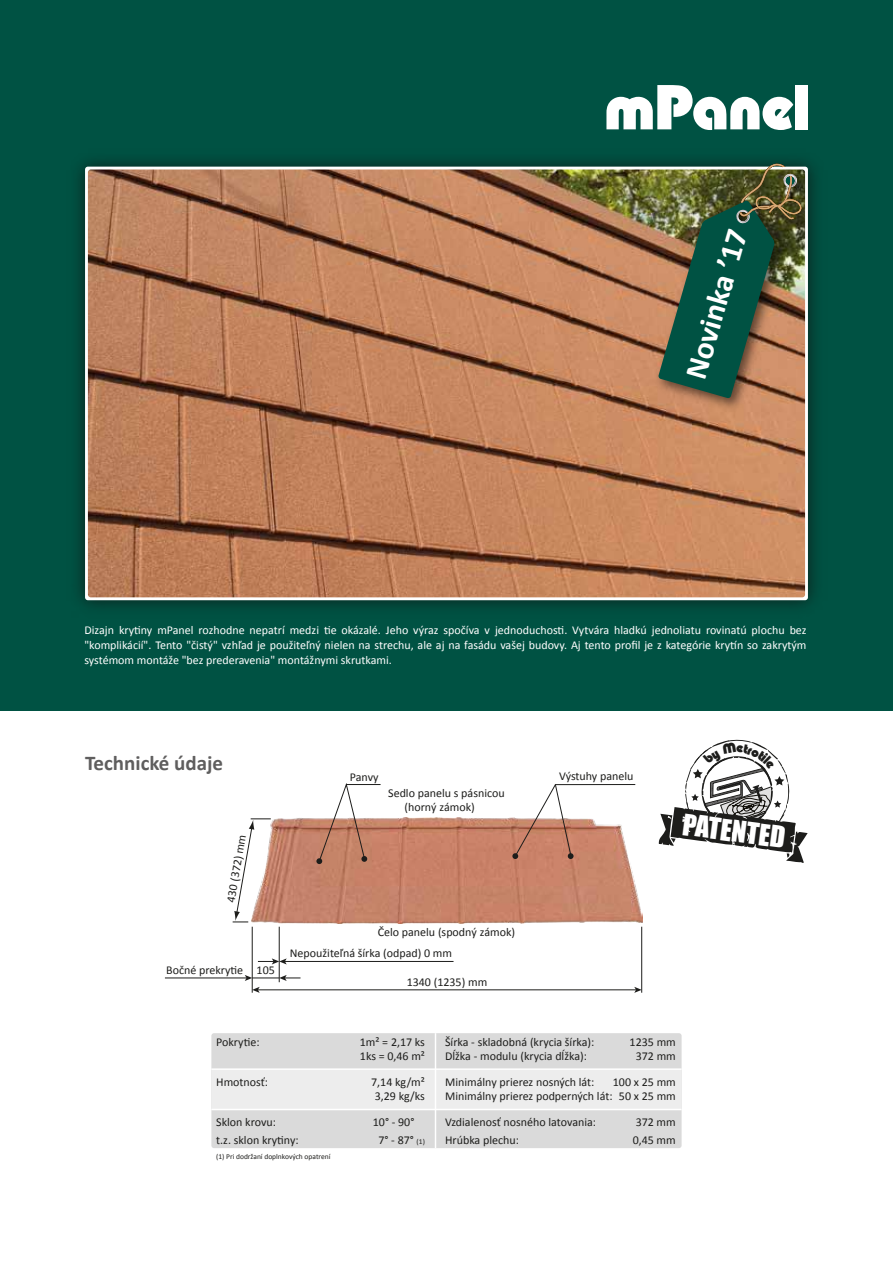
<style>
.page{position:relative;width:893px;height:1263px;background:#fff}
.page>*{position:absolute;margin:0;border:0;box-sizing:border-box;transform-origin:0 0}
.t1{font:700 31.5px "Calibri";color:#fff}
.t2{font:27.3px "Impact";color:#fff}
.t3{font:700 21px "Calibri";color:#5f5e5e}
.t4{font:12px/14.4px "Calibri";color:#1d1d1b}
.t5{font:12px/15px "Calibri";color:#fff;text-align:justify}
.t6{font:7.5px "Calibri";color:#1d1d1b}
.s1{font-size:7.5px}
</style>
<div class="page">
<img style="left:252px;top:817px;width:390px;height:106px">
<div style="left:0;top:0;width:893px;height:710px;background:#005243"></div>
<img style="left:78px;top:161px;width:737px;height:446px">
<img style="left:88px;top:169px;width:717px;height:428px">
<hr style="left:346px;top:784px;width:35px;height:1px;background:#1d1d1b">
<svg style="left:316px;top:783px;width:51px;height:81px"></svg>
<hr style="left:252px;top:927px;width:1px;height:66px;background:#1d1d1b">
<hr style="left:279px;top:927px;width:1px;height:55px;background:#1d1d1b">
<hr style="left:641px;top:927px;width:1px;height:66px;background:#1d1d1b">
<svg style="left:233px;top:818px;width:38px;height:104px"></svg>
<div style="left:211px;top:1033px;width:471px;height:115px;background:#dadada"></div>
<div style="left:211px;top:1068px;width:471px;height:42px;background:#ededed"></div>
<hr style="left:435px;top:1033px;width:1px;height:115px;background:#fff">
<img style="left:653px;top:192px;width:138px;height:220px">
<img style="left:658px;top:163px;width:143px;height:235px">
<hr style="left:258px;top:989px;width:378px;height:1px;background:#1d1d1b">
<svg style="left:634px;top:987px;width:8px;height:6px"></svg>
<svg style="left:252px;top:987px;width:8px;height:6px"></svg>
<hr style="left:285px;top:961px;width:168px;height:1px;background:#1d1d1b">
<svg style="left:258px;top:958px;width:29px;height:6px"></svg>
<hr style="left:165px;top:977px;width:82px;height:1px;background:#1d1d1b">
<svg style="left:245px;top:975px;width:56px;height:6px"></svg>
<svg style="left:512px;top:784px;width:124px;height:75px"></svg>
<svg style="left:606px;top:85px;width:187px;height:45px"></svg>
<div style="left:795px;top:85px;width:13px;height:44px;background:#fff"></div>
<svg style="left:659px;top:739px;width:149px;height:124px"></svg>
<h1 class="t1" style="left:676px;top:373px;width:156px;rotate:-74deg">Novinka ’17</h1>
<p class="t5" style="left:84px;top:623px;width:724px">Dizajn krytiny mPanel rozhodne nepatrí medzi tie okázalé. Jeho výraz spočíva v jednoduchosti. Vytvára hladkú jednoliatu rovinatú plochu bez "komplikácií". Tento "čistý" vzhľad je použiteľný nielen na strechu, ale aj na fasádu vašej budovy. Aj tento profil je z kategórie krytín so zakrytým systémom montáže "bez prederavenia" montážnymi skrutkami.</p>
<h3 class="t3" style="left:85px;top:749px;width:140px">Technické údaje</h3>
<p class="t4" style="left:223px;top:901px;width:70px;rotate:-80deg">430 (372) mm</p>
<p class="t4" style="left:166px;top:963px;width:79px">Bočné prekrytie</p>
<p class="t4" style="left:257px;top:963px;width:20px">105</p>
<p class="t4" style="left:350px;top:770px;width:30px">Panvy</p>
<p class="t4" style="left:404px;top:786px;width:102px;text-indent:-16px">Sedlo panelu s pásnicou (horný zámok)</p>
<p class="t4" style="left:378px;top:925px;width:139px">Čelo panelu (spodný zámok)</p>
<p class="t4" style="left:290px;top:946px;width:164px">Nepoužiteľná šírka (odpad) 0 mm</p>
<p class="t4" style="left:407px;top:975px;width:82px">1340 (1235) mm</p>
<p class="t4" style="left:559px;top:768px;width:76px">Výstuhy panelu</p>
<h2 class="t2" style="left:686px;top:803px;width:105px;rotate:8deg">PATENTED</h2>
<p class="t4" style="left:216px;top:1034px;width:45px">Pokrytie:</p>
<p class="t4" style="left:445px;top:1034px;width:151px">Šírka - skladobná (krycia šírka):<br>Dĺžka - modulu (krycia dĺžka):</p>
<p class="t4" style="left:630px;top:1034px;width:48px;text-align:center">1235 mm<br>372 mm</p>
<p class="t4" style="left:360px;top:1034px;width:67px">1m² = 2,17 ks<br>1ks = 0,46 m²</p>
<p class="t4" style="left:371px;top:1074px;width:55px">7,14 kg/m²<br>3,29 kg/ks</p>
<p class="t4" style="left:613px;top:1074px;width:64px;text-align:center">100 x 25 mm<br>50 x 25 mm</p>
<p class="t4" style="left:216px;top:1074px;width:53px">Hmotnosť:</p>
<p class="t4" style="left:445px;top:1074px;width:169px">Minimálny prierez nosných lát:<br>Minimálny prierez podperných lát:</p>
<p class="t4" style="left:445px;top:1114px;width:152px">Vzdialenosť nosného latovania:</p>
<p class="t4" style="left:216px;top:1114px;width:61px">Sklon krovu:</p>
<p class="t4" style="left:373px;top:1114px;width:43px">10° - 90°</p>
<p class="t4" style="left:216px;top:1133px;width:84px">t.z. sklon krytiny:</p>
<p class="t4" style="left:378px;top:1133px;width:48px">7° - 87° <span class="s1">(1)</span></p>
<p class="t4" style="left:445px;top:1133px;width:75px">Hrúbka plechu:</p>
<p class="t6" style="left:216px;top:1152px;width:116px">(1) Pri dodržaní doplnkových opatrení</p>
<p class="t4" style="left:633px;top:1112px;width:45px;line-height:18.6px">372 mm<br>0,45 mm</p>
</div>
